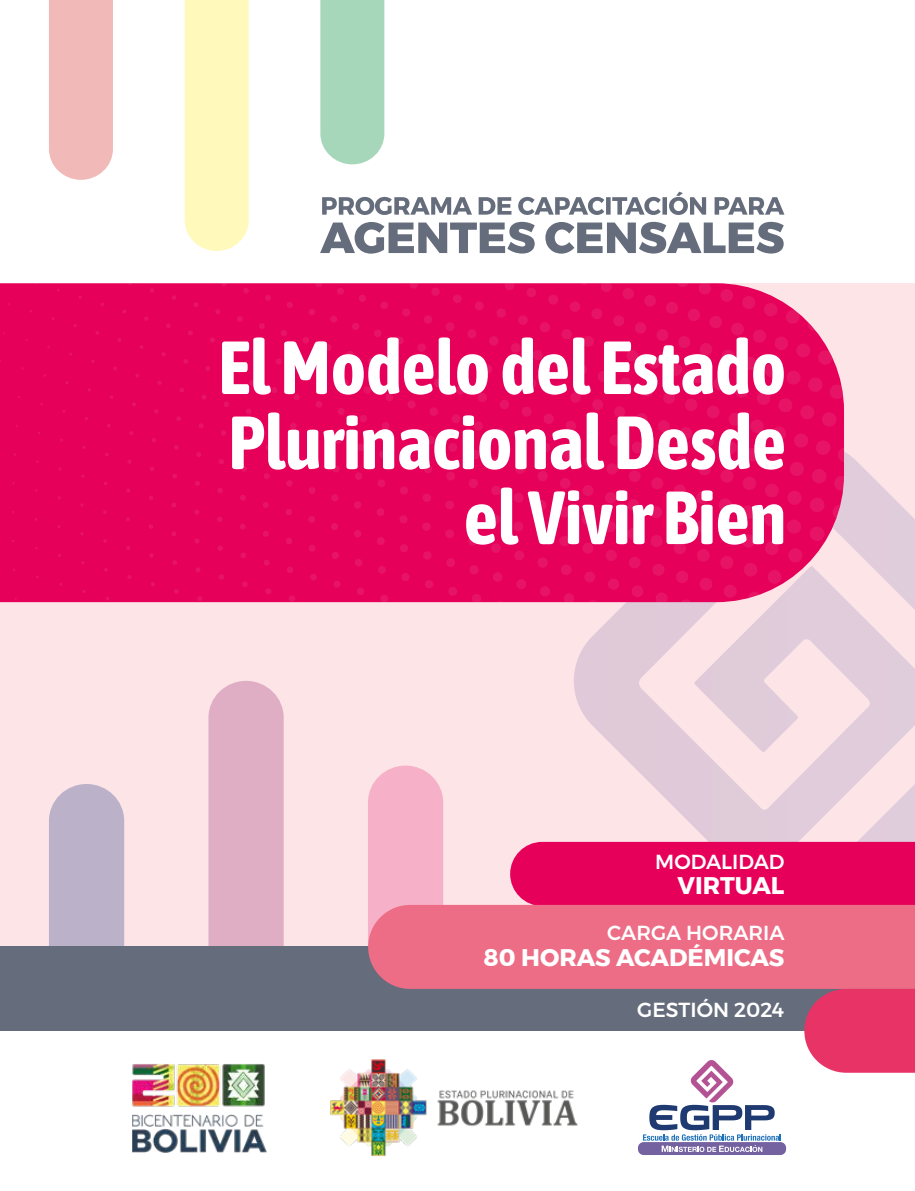
<style>
.page{position:relative;width:915px;height:1191px;background:#fff}
.page>*{position:absolute;margin:0;border:0;box-sizing:border-box;transform-origin:0 0}
.t1{font:700 75px/75px "Asap Condensed";color:#fff;text-align:right}
.t2{font:700 24px "Montserrat";color:#fff}
.t3{font:500 20.25px "Montserrat";color:#fff}
</style>
<div class="page">
<div style="left:0;top:283px;width:914px;height:740px;background:#fce4e7"></div>
<svg style="left:573px;top:443px;width:341px;height:399px"></svg>
<div style="left:49px;top:784px;width:75px;height:163px;background:#bbb1c9"></div>
<div style="left:208px;top:681px;width:75px;height:266px;background:#dfaec5"></div>
<div style="left:368px;top:765px;width:75px;height:140px;background:#f6b1c9"></div>
<img style="left:0;top:283px;width:843px;height:319px">
<div style="left:320px;top:0;width:64px;height:164px;background:#a7d7ba"></div>
<svg style="left:184px;top:0;width:64px;height:251px;background:#fff9bf"></svg>
<div style="left:49px;top:0;width:64px;height:180px;background:#f1bab9"></div>
<div style="left:0;top:947px;width:914px;height:84px;background:#656c7b"></div>
<div style="left:639px;top:1143px;width:145px;height:10px;background:#7461a0;border-radius:4px"></div>
<div style="left:637px;top:1142px;width:148px;height:13px;border:2px solid #7461a0;border-radius:4px"></div>
<svg style="left:642px;top:1060px;width:138px;height:92px"></svg>
<img style="left:330px;top:1059px;width:247px;height:97px">
<img style="left:132px;top:1064px;width:135px;height:88px">
<div style="left:510px;top:842px;width:404px;height:63px;background:#e6005a"></div>
<div style="left:368px;top:905px;width:546px;height:84px;background:#ed6d86"></div>
<svg style="left:804px;top:989px;width:110px;height:83px;background:#e33e6e"></svg>
<svg style="left:320px;top:222px;width:463px;height:32px"></svg>
<svg style="left:322px;top:192px;width:462px;height:23px"></svg>
<p class="t1" style="left:218px;top:325px;width:569px">El Modelo del Estado<br>Plurinacional Desde el Vivir Bien</p>
<p class="t3" style="left:655px;top:846px;width:131px">MODALIDAD</p>
<p class="t2" style="left:677px;top:866px;width:108px">VIRTUAL</p>
<p class="t3" style="left:607px;top:917px;width:179px">CARGA HORARIA</p>
<p class="t2" style="left:483px;top:938px;width:302px">80 HORAS ACADÉMICAS</p>
<p class="t3" style="left:637px;top:993px;width:149px">GESTIÓN 2024</p>
</div>
